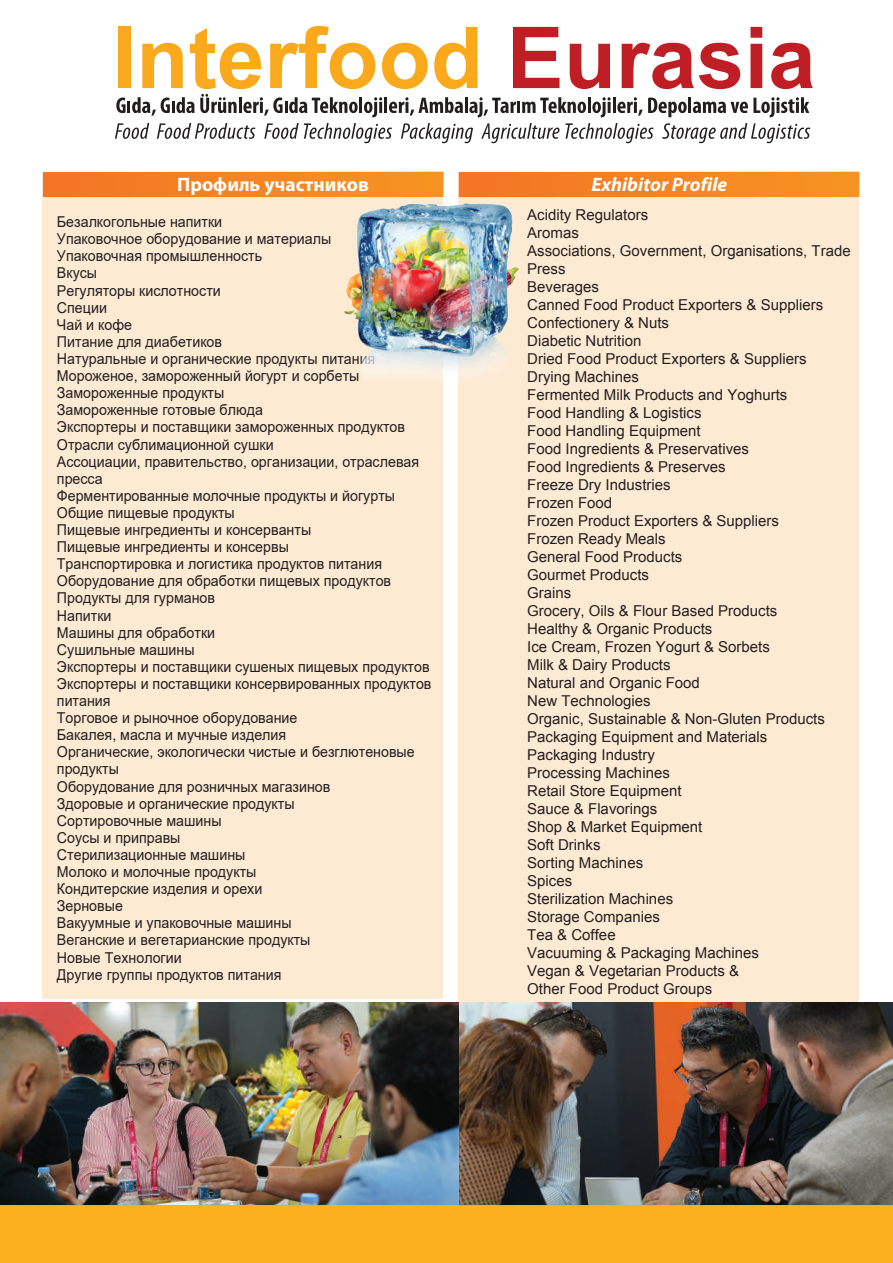
<style>
.page{position:relative;width:893px;height:1263px;background:#fff}
.page>*{position:absolute;margin:0;border:0;box-sizing:border-box;transform-origin:0 0}
.t1{font:700 19.5px "Myriad Pro";color:#fff}
.t2{font:italic 700 19.5px "Myriad Pro";color:#fff}
.t3{font:15px/17.1px "Arial";color:#231f20;scale:.95 1}
.t4{font:15px/18px "Arial";color:#231f20}
</style>
<div class="page">
<div style="left:43px;top:197px;width:400px;height:801px;background:#fdead3"></div>
<div style="left:43px;top:172px;width:401px;height:25px;background:linear-gradient(to right,#f47426,#f79421)"></div>
<div style="left:459px;top:172px;width:400px;height:25px;background:linear-gradient(to right,#f47426,#f79422)"></div>
<div style="left:0;top:1205px;width:893px;height:58px;background:#fbb01d"></div>
<hr style="left:613px;top:97px;width:3px;height:16px;background:#211e1e">
<svg style="left:617px;top:97px;width:70px;height:20px"></svg>
<hr style="left:688px;top:97px;width:3px;height:16px;background:#211e1e">
<svg style="left:693px;top:97px;width:116px;height:20px"></svg>
<svg style="left:115px;top:123px;width:34px;height:16px"></svg>
<svg style="left:157px;top:123px;width:98px;height:16px"></svg>
<svg style="left:264px;top:123px;width:128px;height:20px"></svg>
<svg style="left:401px;top:123px;width:72px;height:20px"></svg>
<svg style="left:481px;top:123px;width:78px;height:20px"></svg>
<svg style="left:565px;top:123px;width:89px;height:20px"></svg>
<svg style="left:662px;top:123px;width:148px;height:20px"></svg>
<svg style="left:116px;top:26px;width:495px;height:91px"></svg>
<svg style="left:622px;top:43px;width:118px;height:46px"></svg>
<svg style="left:750px;top:27px;width:12px;height:61px"></svg>
<svg style="left:771px;top:43px;width:42px;height:46px"></svg>
<div style="left:459px;top:197px;width:400px;height:892px;background:#fdead3"></div>
<img style="left:0;top:1003px;width:893px;height:202px">
<img style="left:344px;top:199px;width:175px;height:188px">
<h1 class="t1" style="left:177px;top:171px;width:193px">Профиль участников</h1>
<h1 class="t2" style="left:591px;top:172px;width:137px">Exhibitor Profile</h1>
<p class="t3" style="left:57px;top:213px;width:396px">Безалкогольные напитки<br>Упаковочное оборудование и материалы<br>Упаковочная промышленность<br>Вкусы<br>Регуляторы кислотности<br>Специи<br>Чай и кофе<br>Питание для диабетиков<br>Натуральные и органические продукты питания<br>Мороженое, замороженный йогурт и сорбеты<br>Замороженные продукты<br>Замороженные готовые блюда<br>Экспортеры и поставщики замороженных продуктов<br>Отрасли сублимационной сушки<br>Ассоциации, правительство, организации, отраслевая пресса<br>Ферментированные молочные продукты и йогурты<br>Общие пищевые продукты<br>Пищевые ингредиенты и консерванты<br>Пищевые ингредиенты и консервы<br>Транспортировка и логистика продуктов питания<br>Оборудование для обработки пищевых продуктов<br>Продукты для гурманов<br>Напитки<br>Машины для обработки<br>Сушильные машины<br>Экспортеры и поставщики сушеных пищевых продуктов<br>Экспортеры и поставщики консервированных продуктов питания<br>Торговое и рыночное оборудование<br>Бакалея, масла и мучные изделия<br>Органические, экологически чистые и безглютеновые продукты<br>Оборудование для розничных магазинов<br>Здоровые и органические продукты<br>Сортировочные машины<br>Соусы и приправы<br>Стерилизационные машины<br>Молоко и молочные продукты<br>Кондитерские изделия и орехи<br>Зерновые<br>Вакуумные и упаковочные машины<br>Веганские и вегетарианские продукты<br>Новые Технологии<br>Другие группы продуктов питания</p>
<p class="t4" style="left:527px;top:206px;width:325px">Acidity Regulators<br>Aromas<br>Associations, Government, Organisations, Trade<br>Press<br>Beverages<br>Canned Food Product Exporters &amp; Suppliers<br>Confectionery &amp; Nuts<br>Diabetic Nutrition<br>Dried Food Product Exporters &amp; Suppliers<br>Drying Machines<br>Fermented Milk Products and Yoghurts<br>Food Handling &amp; Logistics<br>Food Handling Equipment<br>Food Ingredients &amp; Preservatives<br>Food Ingredients &amp; Preserves<br>Freeze Dry Industries<br>Frozen Food<br>Frozen Product Exporters &amp; Suppliers<br>Frozen Ready Meals<br>General Food Products<br>Gourmet Products<br>Grains<br>Grocery, Oils &amp; Flour Based Products<br>Healthy &amp; Organic Products<br>Ice Cream, Frozen Yogurt &amp; Sorbets<br>Milk &amp; Dairy Products<br>Natural and Organic Food<br>New Technologies<br>Organic, Sustainable &amp; Non-Gluten Products<br>Packaging Equipment and Materials<br>Packaging Industry<br>Processing Machines<br>Retail Store Equipment<br>Sauce &amp; Flavorings<br>Shop &amp; Market Equipment<br>Soft Drinks<br>Sorting Machines<br>Spices<br>Sterilization Machines<br>Storage Companies<br>Tea &amp; Coffee<br>Vacuuming &amp; Packaging Machines<br>Vegan &amp; Vegetarian Products &amp;<br>Other Food Product Groups</p>
</div>
